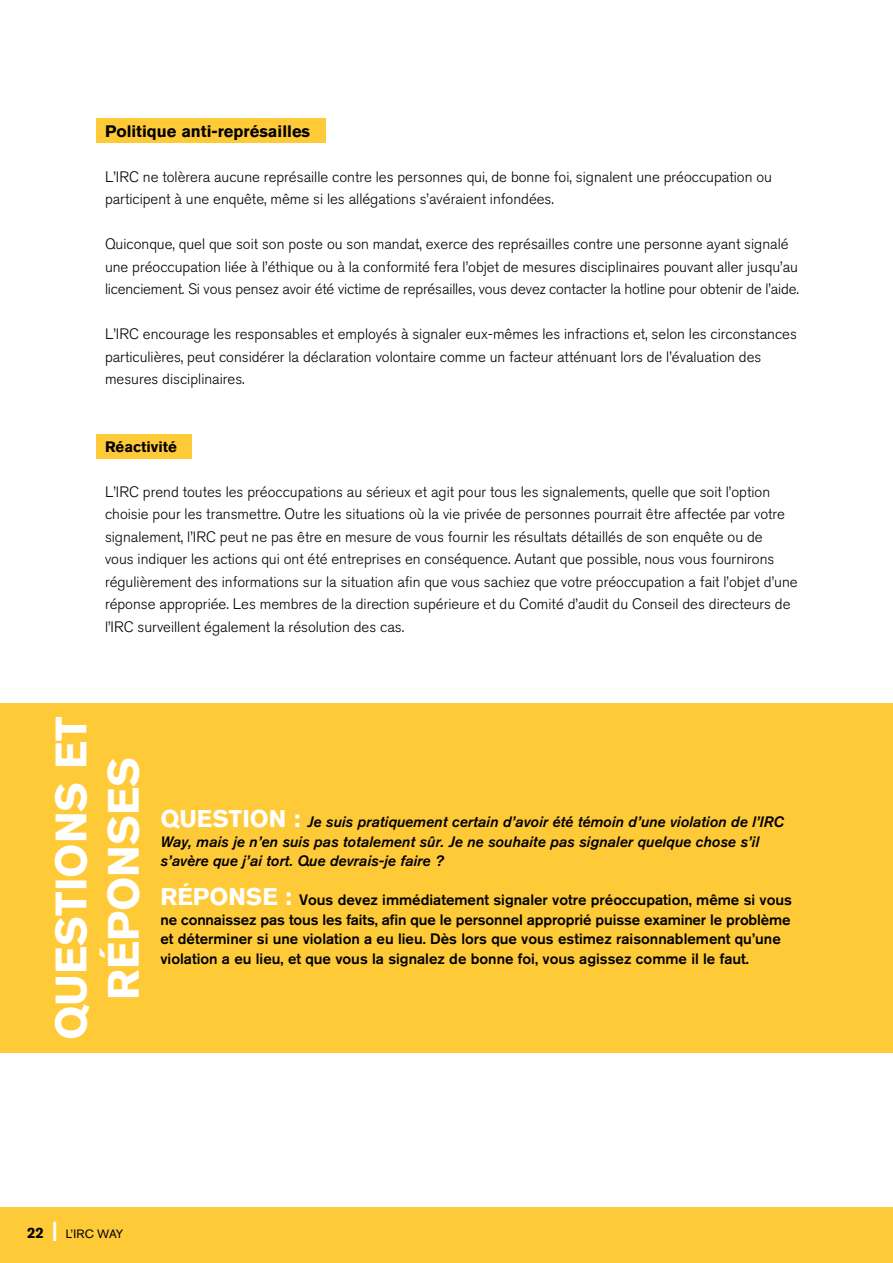
<style>
.page{position:relative;width:893px;height:1263px;background:#fff}
.page>*{position:absolute;margin:0;border:0;box-sizing:border-box;transform-origin:0 0}
.t1{font:700 43.5px/52.2px "Akzidenz Grotesk BE";color:#fff;text-align:center}
.t2{font:700 16.5px "Akzidenz Grotesk BE";color:#000}
.t3{font:300 15px/22.5px "Akzidenz Grotesk BE";color:#000}
.t4{font:500 15px/19.5px "Akzidenz Grotesk BE";color:#000}
.t5{font:italic 500 15px/19.5px "Akzidenz Grotesk BE";color:#000}
.t6{font:700 15px "Akzidenz Grotesk BE";color:#000}
.t7{font:12px "Akzidenz Grotesk BE";letter-spacing:-.01em;color:#000}
.s1{font-weight:700;font-style:normal;font-size:24px;color:#fff}
.s2{font-weight:700;font-size:24px;color:#fff}
.s3{font-weight:700;font-size:15px}
.s4{font-weight:700;font-size:21px;color:#fff}
</style>
<div class="page">
<div style="left:0;top:1207px;width:893px;height:56px;background:#ffca38"></div>
<div style="left:96px;top:434px;width:96px;height:25px;background:#ffca38"></div>
<div style="left:96px;top:118px;width:230px;height:24px;background:#ffca38"></div>
<div style="left:0;top:703px;width:893px;height:350px;background:#ffca38"></div>
<p class="t2" style="left:105px;top:121px;width:207px">Politique anti-représailles</p>
<p class="t3" style="left:105px;top:166px;width:668px">L’IRC ne tolèrera aucune représaille contre les personnes qui, de bonne foi, signalent une préoccupation ou participent à une enquête, même si les allégations s’avéraient infondées.</p>
<p class="t3" style="left:105px;top:233px;width:694px">Quiconque, quel que soit son poste ou son mandat, exerce des représailles contre une personne ayant signalé une préoccupation liée à l’éthique ou à la conformité fera l’objet de mesures disciplinaires pouvant aller jusqu’au licenciement. Si vous pensez avoir été victime de représailles, vous devez contacter la hotline pour obtenir de l’aide.</p>
<p class="t3" style="left:105px;top:323px;width:693px">L’IRC encourage les responsables et employés à signaler eux-mêmes les infractions et, selon les circonstances particulières, peut considérer la déclaration volontaire comme un facteur atténuant lors de l’évaluation des mesures disciplinaires.</p>
<p class="t6" style="left:105px;top:438px;width:73px">Réactivité</p>
<p class="t3" style="left:105px;top:481px;width:694px">L’IRC prend toutes les préoccupations au sérieux et agit pour tous les signalements, quelle que soit l’option choisie pour les transmettre. Outre les situations où la vie privée de personnes pourrait être affectée par votre signalement, l’IRC peut ne pas être en mesure de vous fournir les résultats détaillés de son enquête ou de<br>vous indiquer les actions qui ont été entreprises en conséquence. Autant que possible, nous vous fournirons régulièrement des informations sur la situation afin que vous sachiez que votre préoccupation a fait l’objet d’une réponse appropriée. Les membres de la direction supérieure et du Comité d’audit du Conseil des directeurs de l’IRC surveillent également la résolution des cas.</p>
<h1 class="t1" style="left:45px;top:1040px;width:325px;rotate:-90deg">QUESTIONS ET<br>RÉPONSES</h1>
<p class="t5" style="left:160px;top:812px;width:625px"><span class="s1">QUESTION :</span> Je suis pratiquement certain d’avoir été témoin d’une violation de l’IRC<br>Way, mais je n’en suis pas totalement sûr. Je ne souhaite pas signaler quelque chose s’il s’avère que j’ai tort. Que devrais-je faire ?</p>
<p class="t4" style="left:160px;top:890px;width:633px"><span class="s2">RÉPONSE :</span> Vous devez immédiatement signaler votre préoccupation, même si vous ne connaissez pas tous les faits, afin que le personnel approprié puisse examiner le problème et déterminer si une violation a eu lieu. Dès lors que vous estimez raisonnablement qu’une violation a eu lieu, et que vous la signalez de bonne foi, vous agissez comme il le faut.</p>
<p class="t7" style="left:27px;top:1226px;width:98px"><span class="s3">22</span> <span class="s4">|</span> L’IRC WAY</p>
</div>
